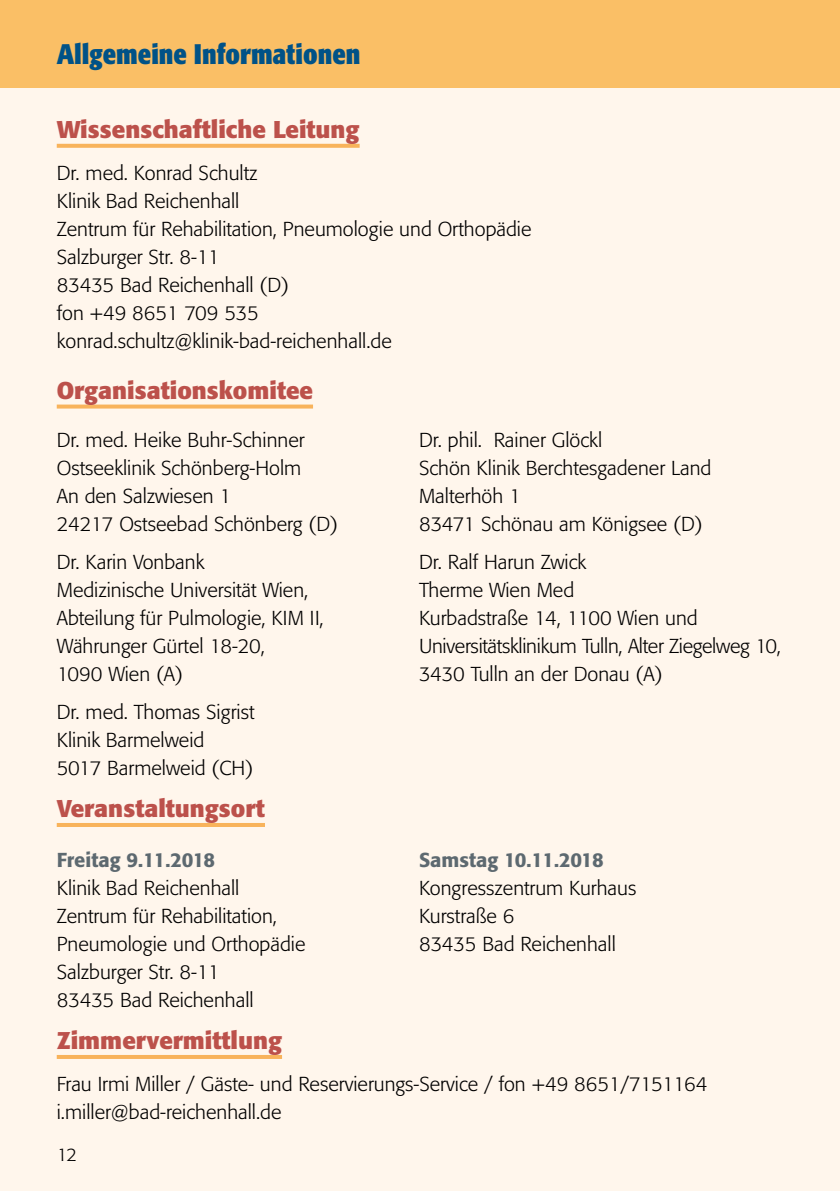
<style>
.page{position:relative;width:840px;height:1191px;background:#fff}
.page>*{position:absolute;margin:0;border:0;box-sizing:border-box;transform-origin:0 0}
.t1{font:700 condensed 28px "Formata";color:#005287}
.t2{font:700 24px "Formata";color:#bc514b}
.t3{font:300 20px/28px "Formata";color:#000}
.t4{font:500 20px "Formata";color:#5d6970}
.t5{font:300 18px "Formata";color:#000}
</style>
<div class="page">
<div style="left:0;top:0;width:839px;height:1191px;background:#fff6ec"></div>
<div style="left:0;top:0;width:839px;height:88px;background:#fabf66"></div>
<svg style="left:57px;top:144px;width:302px;height:4px"></svg>
<svg style="left:57px;top:404px;width:256px;height:4px"></svg>
<hr style="left:57px;top:823px;width:208px;height:4px;background:#f8b35b">
<hr style="left:57px;top:1055px;width:225px;height:4px;background:#f8b35b">
<h1 class="t1" style="left:57px;top:37px;width:305px">Allgemeine Informationen</h1>
<p class="t2" style="left:57px;top:115px;width:304px">Wissenschaftliche Leitung</p>
<p class="t3" style="left:57px;top:159px;width:476px">Dr. med. Konrad Schultz<br>Klinik Bad Reichenhall<br>Zentrum für Rehabilitation, Pneumologie und Orthopädie<br>Salzburger Str. 8-11<br>83435 Bad Reichenhall (D)<br>fon +49 8651 709 535 konrad.schultz@klinik-bad-reichenhall.de</p>
<p class="t2" style="left:57px;top:375px;width:258px">Organisationskomitee</p>
<p class="t3" style="left:57px;top:426px;width:282px">Dr. med. Heike Buhr-Schinner<br>Ostseeklinik Schönberg-Holm<br>An den Salzwiesen 1<br>24217 Ostseebad Schönberg (D)</p>
<p class="t3" style="left:419px;top:426px;width:294px">Dr. phil. Rainer Glöckl<br>Schön Klinik Berchtesgadener Land<br>Malterhöh 1<br>83471 Schönau am Königsee (D)</p>
<p class="t3" style="left:57px;top:548px;width:268px">Dr. Karin Vonbank<br>Medizinische Universität Wien,<br>Abteilung für Pulmologie, KIM II,<br>Währunger Gürtel 18-20,<br>1090 Wien (A)</p>
<p class="t3" style="left:419px;top:548px;width:363px">Dr. Ralf Harun Zwick<br>Therme Wien Med<br>Kurbadstraße 14, 1100 Wien und<br>Universitätsklinikum Tulln, Alter Ziegelweg 10,<br>3430 Tulln an der Donau (A)</p>
<p class="t3" style="left:57px;top:697px;width:199px">Dr. med. Thomas Sigrist<br>Klinik Barmelweid<br>5017 Barmelweid (CH)</p>
<p class="t2" style="left:57px;top:793px;width:210px">Veranstaltungsort</p>
<p class="t4" style="left:57px;top:847px;width:160px">Freitag 9.11.2018</p>
<p class="t3" style="left:57px;top:873px;width:250px">Klinik Bad Reichenhall<br>Zentrum für Rehabilitation,<br>Pneumologie und Orthopädie<br>Salzburger Str. 8-11<br>83435 Bad Reichenhall</p>
<p class="t4" style="left:419px;top:847px;width:186px">Samstag 10.11.2018</p>
<p class="t3" style="left:419px;top:873px;width:219px">Kongresszentrum Kurhaus<br>Kurstraße 6<br>83435 Bad Reichenhall</p>
<p class="t2" style="left:57px;top:1025px;width:227px">Zimmervermittlung</p>
<p class="t3" style="left:57px;top:1070px;width:651px">Frau Irmi Miller / Gäste- und Reservierungs-Service / fon +49 8651/7151164 i.miller@bad-reichenhall.de</p>
<p class="t5" style="left:57px;top:1144px;width:22px">12</p>
</div>
